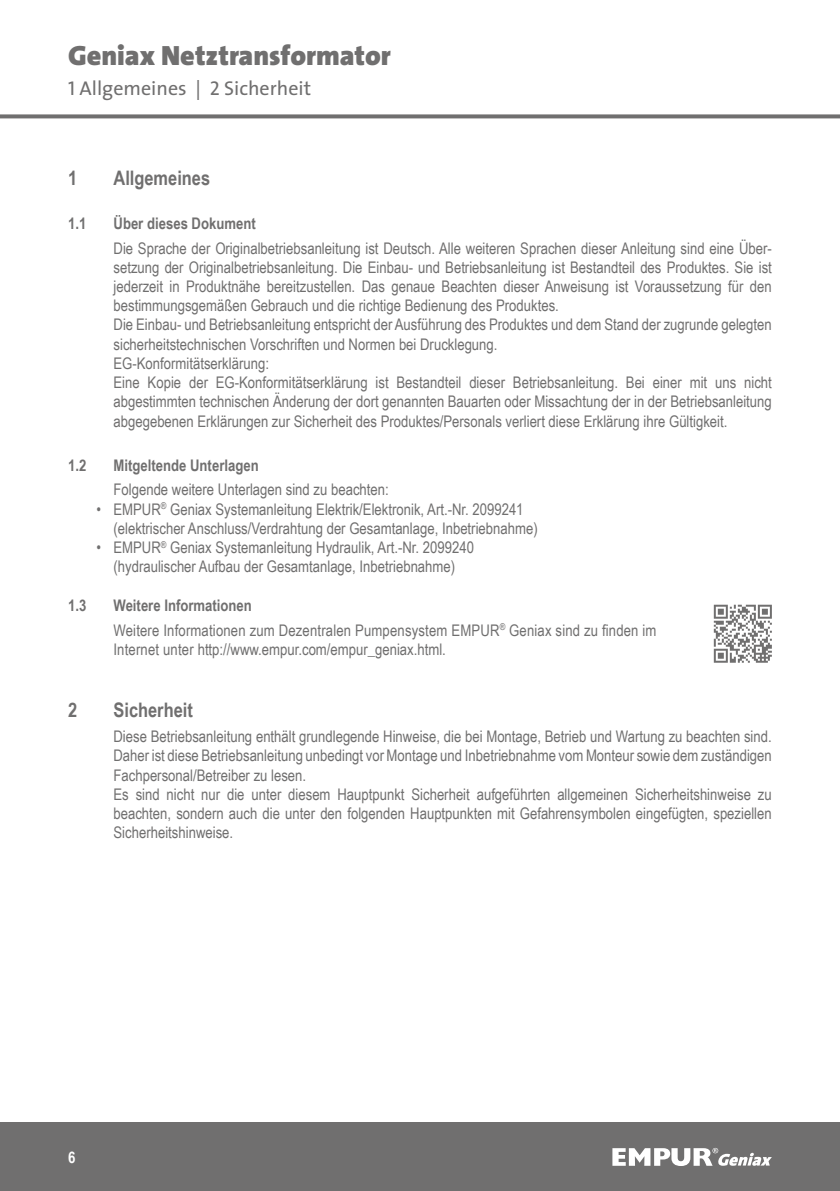
<style>
.page{position:relative;width:840px;height:1191px;background:#fff}
.page>*{position:absolute;margin:0;border:0;box-sizing:border-box;transform-origin:0 0}
.t1{font:900 28px "The Sans";color:#706f6f}
.t2{font:20px "The Sans";color:#706f6f}
.t3{font:700 20px "Arial Narrow";color:#706f6f}
.t4{font:16px/19.2px "Arial Narrow";color:#706f6f}
.t5{font:700 16px "Arial Narrow";color:#706f6f}
.t6{font:700 16px "Arial Narrow";color:#fff}
.s1{font-family:"The Sans Caps"}
.s2{font-weight:700}
</style>
<div class="page">
<div style="left:0;top:1123px;width:839px;height:68px;background:#706f6f"></div>
<svg style="left:612px;top:1147px;width:159px;height:19px"></svg>
<svg style="left:0;top:114px;width:839px;height:4px;background:#7f7e7e"></svg>
<svg style="left:713px;top:604px;width:58px;height:58px"></svg>
<h1 class="t1" style="left:68px;top:32px;width:324px">Geniax Netztransformator</h1>
<p class="t2" style="left:68px;top:72px;width:244px"><span class="s1">1</span> Allgemeines | <span class="s1">2</span> Sicherheit</p>
<p class="t3" style="left:68px;top:162px;width:11px">1</p>
<p class="t3" style="left:113px;top:162px;width:98px">Allgemeines</p>
<p class="t5" style="left:68px;top:211px;width:20px">1.1</p>
<p class="t5" style="left:113px;top:211px;width:144px">Über dieses Dokument</p>
<p class="t4" style="left:113px;top:238px;width:659px">Die Sprache der Originalbetriebsanleitung ist Deutsch. Alle weiteren Sprachen dieser Anleitung sind eine Über&shy;setzung der Originalbetriebsanleitung. Die Einbau- und Betriebsanleitung ist Bestandteil des Produktes. Sie ist jederzeit in Produktnähe bereitzustellen. Das genaue Beachten dieser Anweisung ist Voraussetzung für den bestimmungsgemäßen Gebrauch und die richtige Bedienung des Produktes.<br>Die Einbau- und Betriebsanleitung entspricht der Ausführung des Produktes und dem Stand der zugrunde gelegten sicherheitstechnischen Vorschriften und Normen bei Drucklegung.<br>EG-Konformitätserklärung:<br>Eine Kopie der EG-Konformitätserklärung ist Bestandteil dieser Betriebsanleitung. Bei einer mit uns nicht abgestimmten technischen Änderung der dort genannten Bauarten oder Missachtung der in der Betriebsanleitung abgegebenen Erklärungen zur Sicherheit des Produktes/Personals verliert diese Erklärung ihre Gültigkeit.</p>
<p class="t5" style="left:68px;top:453px;width:20px">1.2</p>
<p class="t5" style="left:113px;top:453px;width:147px">Mitgeltende Unterlagen</p>
<p class="t4" style="left:113px;top:479px;width:276px">Folgende weitere Unterlagen sind zu beachten:</p>
<p class="t4" style="left:113px;top:499px;width:425px;text-indent:-17px">• EMPUR<sup>®</sup> Geniax Systemanleitung Elektrik/Elektronik, Art.-Nr. 2099241 (elektrischer Anschluss/Verdrahtung der Gesamtanlage, Inbetriebnahme)</p>
<p class="t4" style="left:96px;top:537px;width:379px;text-align:center">• EMPUR<sup>®</sup> Geniax Systemanleitung Hydraulik, Art.-Nr. 2099240 (hydraulischer Aufbau der Gesamtanlage, Inbetriebnahme)</p>
<p class="t5" style="left:68px;top:593px;width:20px">1.3</p>
<p class="t4" style="left:113px;top:592px;width:544px;line-height:24.8px"><span class="s2">Weitere Informationen<br></span>Weitere Informationen zum Dezentralen Pumpensystem EMPUR<sup>®</sup> Geniax sind zu finden im</p>
<p class="t4" style="left:113px;top:639px;width:334px">Internet unter http://www.empur.com/empur_geniax.html.</p>
<p class="t3" style="left:68px;top:695px;width:11px">2</p>
<p class="t3" style="left:113px;top:695px;width:81px">Sicherheit</p>
<p class="t4" style="left:113px;top:726px;width:659px">Diese Betriebsanleitung enthält grundlegende Hinweise, die bei Montage, Betrieb und Wartung zu beachten sind.<br>Daher ist diese Betriebsanleitung unbedingt vor Montage und Inbetriebnahme vom Monteur sowie dem zuständigen Fachpersonal/Betreiber zu lesen.<br>Es sind nicht nur die unter diesem Hauptpunkt Sicherheit aufgeführten allgemeinen Sicherheitshinweise zu beachten, sondern auch die unter den folgenden Hauptpunkten mit Gefahrensymbolen eingefügten, speziellen Sicherheitshinweise.</p>
<p class="t6" style="left:68px;top:1145px;width:9px">6</p>
</div>
